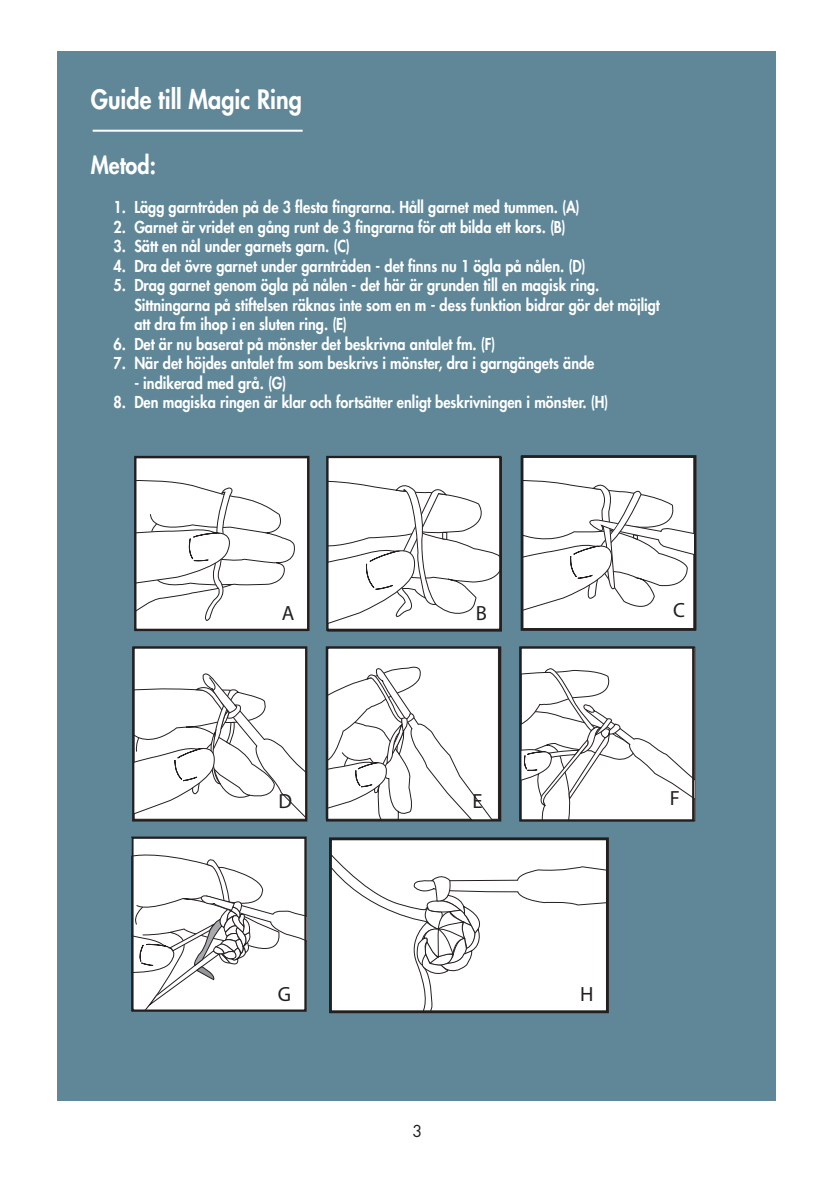
<style>
.page{position:relative;width:840px;height:1191px;background:#fff}
.page>*{position:absolute;margin:0;border:0;box-sizing:border-box;transform-origin:0 0}
.t1{font:800 26px "Futura Std";color:#fff;scale:.9 1}
.t2{font:800 24px "Futura Std";color:#fff;scale:.9 1}
.t3{font:20.6px "Myriad Pro";color:#231f20}
.t4{font:800 16px "Futura Std";color:#fff;scale:.9 1}
.t5{font:16px "Futura Std";color:#231f20}
</style>
<div class="page">
<div style="left:57px;top:51px;width:717px;height:1049px;background:#5f8798"></div>
<div style="left:522px;top:457px;width:170px;height:171px;background:#fff"></div>
<div style="left:327px;top:457px;width:174px;height:174px;background:#fff"></div>
<div style="left:135px;top:458px;width:172px;height:172px;background:#fff"></div>
<svg style="left:137px;top:480px;width:158px;height:141px"></svg>
<svg style="left:329px;top:480px;width:169px;height:144px"></svg>
<div style="left:134px;top:456px;width:175px;height:175px;border:2px solid #231f20"></div>
<div style="left:326px;top:456px;width:175px;height:175px;border:2px solid #231f20"></div>
<svg style="left:524px;top:480px;width:168px;height:131px"></svg>
<div style="left:521px;top:455px;width:175px;height:175px;border:2px solid #231f20"></div>
<div style="left:520px;top:647px;width:174px;height:173px;background:#fff"></div>
<div style="left:326px;top:647px;width:172px;height:172px;background:#fff"></div>
<div style="left:134px;top:647px;width:172px;height:172px;background:#fff"></div>
<svg style="left:329px;top:663px;width:169px;height:155px"></svg>
<svg style="left:522px;top:668px;width:169px;height:150px"></svg>
<div style="left:132px;top:646px;width:175px;height:175px;border:2px solid #231f20"></div>
<div style="left:326px;top:646px;width:175px;height:175px;border:2px solid #231f20"></div>
<div style="left:519px;top:646px;width:175px;height:175px;border:2px solid #231f20"></div>
<svg style="left:134px;top:670px;width:172px;height:149px"></svg>
<div style="left:330px;top:839px;width:277px;height:173px;background:#fff"></div>
<div style="left:132px;top:837px;width:172px;height:173px;background:#fff"></div>
<svg style="left:134px;top:854px;width:169px;height:154px"></svg>
<svg style="left:333px;top:856px;width:271px;height:153px"></svg>
<div style="left:131px;top:836px;width:175px;height:175px;border:2px solid #231f20"></div>
<div style="left:329px;top:837px;width:279px;height:176px;border:3px solid #231f20"></div>
<hr style="left:93px;top:130px;width:209px;height:2px;background:#fff">
<p class="t1" style="left:91px;top:83px;width:236px">Guide till Magic Ring</p>
<p class="t2" style="left:91px;top:150px;width:74px">Metod:</p>
<p class="t4" style="left:113px;top:197px;width:519px">1. Lägg garntråden på de 3 flesta fingrarna. Håll garnet med tummen. (A)</p>
<p class="t4" style="left:113px;top:217px;width:503px">2. Garnet är vridet en gång runt de 3 fingrarna för att bilda ett kors. (B)</p>
<p class="t4" style="left:113px;top:236px;width:264px">3. Sätt en nål under garnets garn. (C)</p>
<p class="t4" style="left:113px;top:256px;width:526px">4. Dra det övre garnet under garntråden - det finns nu 1 ögla på nålen. (D)</p>
<p class="t4" style="left:113px;top:275px;width:541px">5. Drag garnet genom ögla på nålen - det här är grunden till en magisk ring.</p>
<p class="t4" style="left:134px;top:295px;width:585px">Sittningarna på stiftelsen räknas inte som en m - dess funktion bidrar gör det möjligt</p>
<p class="t4" style="left:134px;top:314px;width:238px">att dra fm ihop i en sluten ring. (E)</p>
<p class="t4" style="left:113px;top:334px;width:425px">6. Det är nu baserat på mönster det beskrivna antalet fm. (F)</p>
<p class="t4" style="left:113px;top:353px;width:535px">7. När det höjdes antalet fm som beskrivs i mönster, dra i garngängets ände</p>
<p class="t4" style="left:134px;top:373px;width:170px">- indikerad med grå. (G)</p>
<p class="t4" style="left:113px;top:392px;width:551px">8. Den magiska ringen är klar och fortsätter enligt beskrivningen i mönster. (H)</p>
<p class="t3" style="left:282px;top:600px;width:14px">A</p>
<p class="t3" style="left:475px;top:600px;width:13px">B</p>
<p class="t3" style="left:672px;top:597px;width:13px">C</p>
<p class="t3" style="left:278px;top:788px;width:15px">D</p>
<p class="t3" style="left:472px;top:788px;width:12px">E</p>
<p class="t3" style="left:669px;top:785px;width:12px">F</p>
<p class="t3" style="left:278px;top:981px;width:15px">G</p>
<p class="t3" style="left:579px;top:981px;width:15px">H</p>
<p class="t5" style="left:412px;top:1120px;width:11px">3</p>
</div>
